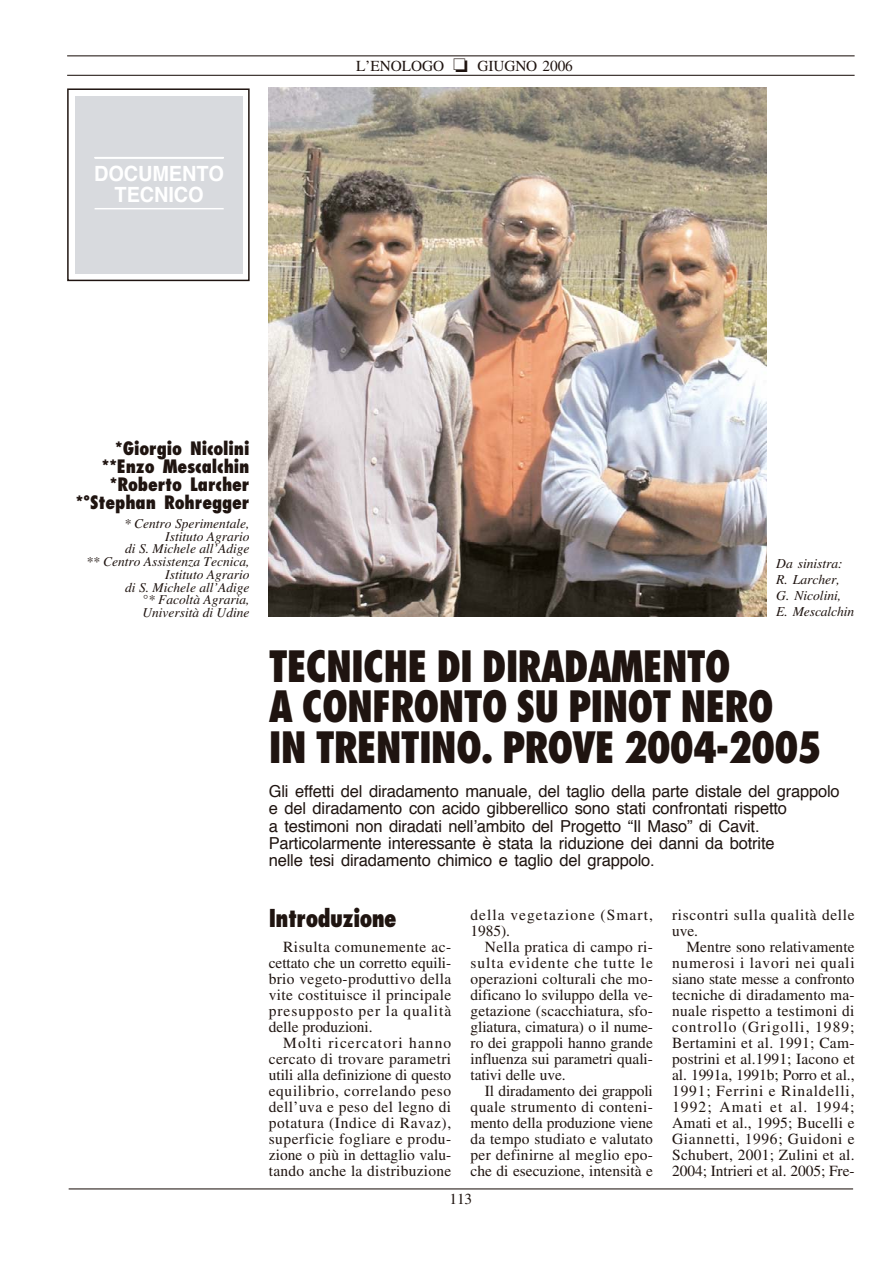
<style>
.page{position:relative;width:893px;height:1263px;background:#fff}
.page>*{position:absolute;margin:0;border:0;box-sizing:border-box;transform-origin:0 0}
.t1{font:800 condensed 42px/40.5px "Futura";letter-spacing:-.025em;color:#1f1410;scale:.95 1}
.t2{font:800 condensed 24px "Futura";letter-spacing:-.025em;color:#1f1410;scale:.95 1}
.t3{font:700 21px/21px "Helvetica";letter-spacing:-.005em;color:#fff;text-align:center;scale:.95 1}
.t4{font:800 condensed 18px/18px "Futura";letter-spacing:-.005em;color:#1f1410;text-align:right}
.t5{font:16.5px/17.2px "Helvetica";letter-spacing:-.01em;color:#1f1410}
.t6{font:15.45px/16px "Times";letter-spacing:.015em;color:#1f1410;text-align:justify}
.t7{font:15.45px/16px "Times";letter-spacing:.04em;color:#1f1410}
.t8{font:15.45px/16px "Times";letter-spacing:.07em;color:#1f1410}
.t9{font:15.3px "Times";letter-spacing:-.005em;color:#1f1410}
.t10{font:italic 13.65px/16px "Times";letter-spacing:-.005em;color:#1f1410}
.t11{font:italic 13.5px/12.8px "Times";color:#1f1410;text-align:right}
</style>
<div class="page">
<hr style="left:67px;top:55px;width:788px;height:1px;background:#1f1410">
<hr style="left:67px;top:75px;width:788px;height:1px;background:#1f1410">
<hr style="left:69px;top:1188px;width:784px;height:1px;background:#1f1410">
<img style="left:269px;top:88px;width:498px;height:528px">
<div style="left:67px;top:88px;width:183px;height:193px;border:2px solid #1f1410"></div>
<div style="left:75px;top:96px;width:168px;height:178px;background:#d8dade"></div>
<hr style="left:95px;top:157px;width:129px;height:1px;background:#fff">
<hr style="left:95px;top:208px;width:129px;height:1px;background:#fff">
<h3 class="t3" style="left:94px;top:164px;width:138px">DOCUMENTO<br>TECNICO</h3>
<p class="t9" style="left:356px;top:60px;width:218px">L’ENOLOGO ❏ GIUGNO 2006</p>
<p class="t4" style="left:76px;top:440px;width:175px">*Giorgio Nicolini **Enzo Mescalchin *Roberto Larcher *°Stephan Rohregger</p>
<p class="t11" style="left:86px;top:518px;width:165px">* Centro Sperimentale,<br>Istituto Agrario<br>di S. Michele all’Adige<br>** Centro Assistenza Tecnica,<br>Istituto Agrario<br>di S. Michele all’Adige<br>°* Facoltà Agraria,<br>Università di Udine</p>
<p class="t10" style="left:776px;top:557px;width:80px">Da sinistra:<br>R. Larcher,<br>G. Nicolini,<br>E. Mescalchin</p>
<h1 class="t1" style="left:269px;top:649px;width:583px">TECNICHE DI DIRADAMENTO<br>A CONFRONTO SU PINOT NERO<br>IN TRENTINO. PROVE 2004-2005</h1>
<p class="t5" style="left:269px;top:784px;width:572px">Gli effetti del diradamento manuale, del taglio della parte distale del grappolo e del diradamento con acido gibberellico sono stati confrontati rispetto<br>a testimoni non diradati nell’ambito del Progetto “Il Maso” di Cavit.<br>Particolarmente interessante è stata la riduzione dei danni da botrite<br>nelle tesi diradamento chimico e taglio del grappolo.</p>
<h2 class="t2" style="left:269px;top:908px;width:136px">Introduzione</h2>
<p class="t6" style="left:269px;top:940px;width:184px;text-indent:14px">Risulta comunemente ac&shy;cettato che un corretto equili&shy;brio vegeto-produttivo della vite costituisce il principale presupposto per la qualità delle produzioni.</p>
<p class="t6" style="left:269px;top:1036px;width:184px;text-indent:14px">Molti ricercatori hanno cercato di trovare parametri utili alla definizione di questo equilibrio, correlando peso dell’uva e peso del legno di potatura (Indice di Ravaz), superficie fogliare e produ&shy;zione o più in dettaglio valu&shy;tando anche la distribuzione</p>
<p class="t8" style="left:470px;top:908px;width:184px">della vegetazione (Smart,<br>1985).</p>
<p class="t6" style="left:470px;top:940px;width:184px;text-indent:14px">Nella pratica di campo ri&shy;sulta evidente che tutte le operazioni colturali che mo&shy;dificano lo sviluppo della ve&shy;getazione (scacchiatura, sfo&shy;gliatura, cimatura) o il nume&shy;ro dei grappoli hanno grande influenza sui parametri quali&shy;tativi delle uve.</p>
<p class="t6" style="left:470px;top:1084px;width:184px;text-indent:14px">Il diradamento dei grappoli quale strumento di conteni&shy;mento della produzione viene da tempo studiato e valutato per definirne al meglio epo&shy;che di esecuzione, intensità e</p>
<p class="t7" style="left:672px;top:908px;width:184px">riscontri sulla qualità delle uve.</p>
<p class="t6" style="left:672px;top:940px;width:184px;text-indent:14px">Mentre sono relativamente numerosi i lavori nei quali siano state messe a confronto tecniche di diradamento ma&shy;nuale rispetto a testimoni di controllo (Grigolli, 1989; Bertamini et al. 1991; Cam&shy;postrini et al.1991; Iacono et al. 1991a, 1991b; Porro et al., 1991; Ferrini e Rinaldelli, 1992; Amati et al. 1994; Amati et al., 1995; Bucelli e Giannetti, 1996; Guidoni e Schubert, 2001; Zulini et al.<br>2004; Intrieri et al. 2005; Fre-</p>
<p class="t9" style="left:449px;top:1193px;width:24px">113</p>
</div>
